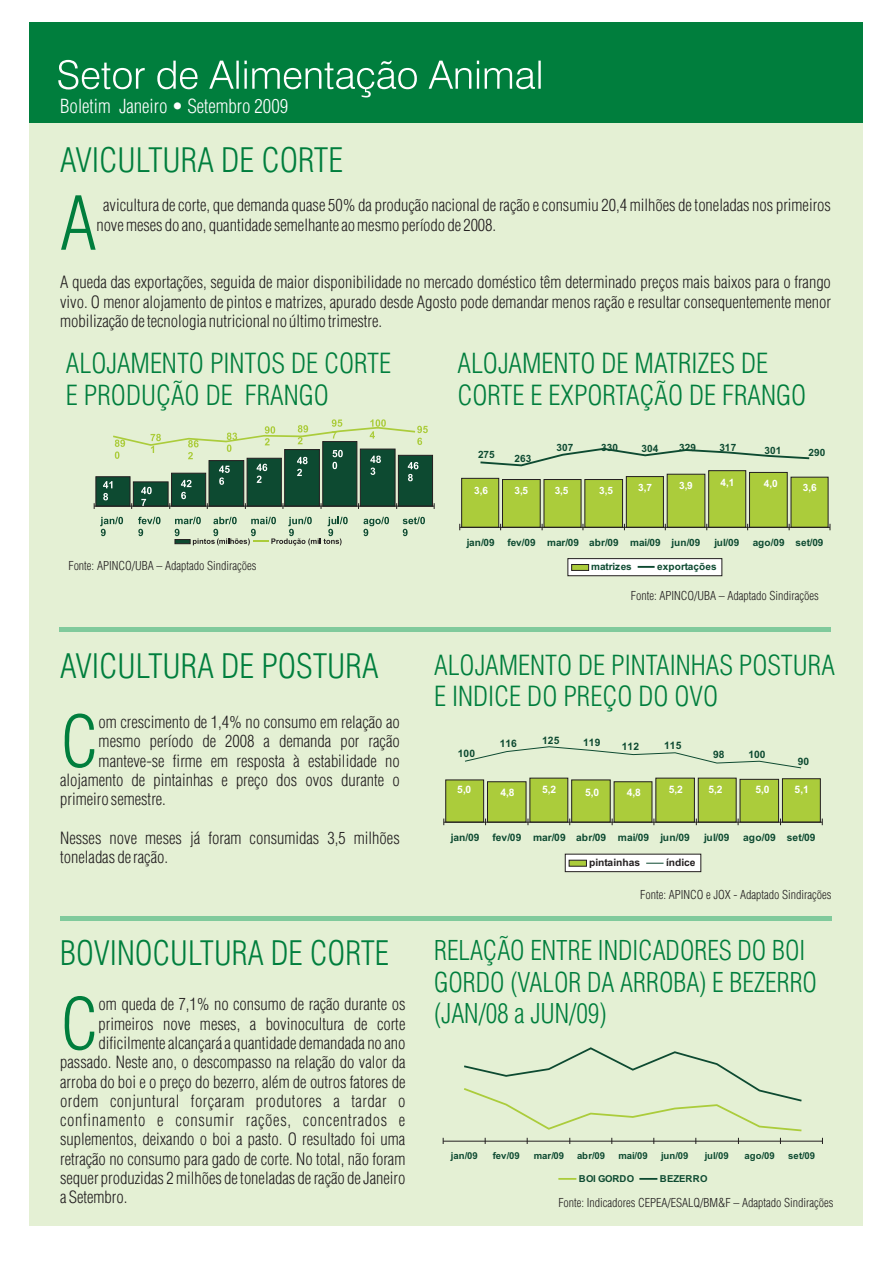
<style>
.page{position:relative;width:893px;height:1263px;background:#fff}
.page>*{position:absolute;margin:0;border:0;box-sizing:border-box;transform-origin:0 0}
.t1{font:72.3px "Switzerland Cond Light";color:#007e3d}
.t2{font:69px "Switzerland Cond Light";color:#007e3d}
.t3{font:32.85px "Switzerland Cond Light";color:#007e3d}
.t4{font:27px/31.5px "Switzerland Cond Light";color:#007e3d}
.t5{font:26.7px/31.2px "Switzerland Cond Light";color:#007e3d}
.t6{font:18.9px "Switzerland Cond Light";color:#fff}
.t7{font:16.5px/19.2px "Switzerland Cond Light";color:#231f20}
.t8{font:16.5px "Switzerland Cond Light";letter-spacing:.025em;color:#231f20}
.t9{font:16.5px "Switzerland Cond Light";letter-spacing:.04em;color:#231f20}
.t10{font:12px "Switzerland Cond Light";color:#231f20}
.t11{font:700 10.2px "Arial";color:#0d4a31}
.t12{font:700 10.2px "Arial";color:#fff}
.t13{font:700 10.2px "Arial";color:#231f20}
.t14{font:700 10.05px "Arial";color:#0d4a31}
.t15{font:700 10.05px "Arial";color:#fff}
.t16{font:700 9.6px "Arial";color:#0d4a31}
.t17{font:700 9.6px "Arial";letter-spacing:.025em;color:#0d4a31}
</style>
<div class="page">
<div style="left:30px;top:122px;width:833px;height:1104px;background:#e4f0d4"></div>
<div style="left:30px;top:22px;width:833px;height:100px;background:#007e3d"></div>
<svg style="left:58px;top:60px;width:483px;height:37px"></svg>
<hr style="left:60px;top:916px;width:772px;height:4px;background:#80ca9c">
<hr style="left:59px;top:627px;width:772px;height:4px;background:#80ca9c">
<svg style="left:459px;top:447px;width:372px;height:83px"></svg>
<svg style="left:568px;top:558px;width:154px;height:18px;background:#dee0db"></svg>
<svg style="left:444px;top:777px;width:379px;height:48px;background:#a6c14e"></svg>
<svg style="left:465px;top:746px;width:337px;height:23px"></svg>
<svg style="left:565px;top:854px;width:136px;height:18px;background:#e1e2dd"></svg>
<hr style="left:443px;top:1141px;width:379px;height:1px;background:#231f20">
<svg style="left:464px;top:1047px;width:338px;height:85px"></svg>
<svg style="left:558px;top:1178px;width:18px;height:2px"></svg>
<svg style="left:639px;top:1178px;width:18px;height:2px"></svg>
<svg style="left:94px;top:419px;width:341px;height:90px"></svg>
<svg style="left:100px;top:517px;width:23px;height:19px"></svg>
<svg style="left:138px;top:517px;width:23px;height:19px"></svg>
<svg style="left:363px;top:517px;width:26px;height:19px"></svg>
<svg style="left:403px;top:517px;width:22px;height:19px"></svg>
<svg style="left:174px;top:517px;width:174px;height:28px"></svg>
<p class="t6" style="left:60px;top:95px;width:229px">Boletim Janeiro · Setembro 2009</p>
<h3 class="t3" style="left:60px;top:141px;width:284px">AVICULTURA DE CORTE</h3>
<h1 class="t1" style="left:60px;top:180px;width:38px">A</h1>
<p class="t7" style="left:96px;top:198px;width:736px;text-indent:7px">avicultura de corte, que demanda quase 50% da produção nacional de ração e consumiu 20,4 milhões de toneladas nos primeiros nove meses do ano, quantidade semelhante ao mesmo período de 2008.</p>
<p class="t7" style="left:60px;top:275px;width:772px;text-align:justify">A queda das exportações, seguida de maior disponibilidade no mercado doméstico têm determinado preços mais baixos para o frango vivo. O menor alojamento de pintos e matrizes, apurado desde Agosto pode demandar menos ração e resultar consequentemente menor mobilização de tecnologia nutricional no último trimestre.</p>
<h3 class="t4" style="left:66px;top:351px;width:327px">ALOJAMENTO PINTOS DE CORTE<br>E PRODUÇÃO DE FRANGO</h3>
<h3 class="t4" style="left:457px;top:351px;width:350px">ALOJAMENTO DE MATRIZES DE<br>CORTE E EXPORTAÇÃO DE FRANGO</h3>
<p class="t14" style="left:478px;top:450px;width:18px">275</p>
<p class="t14" style="left:514px;top:454px;width:18px">263</p>
<p class="t14" style="left:557px;top:444px;width:18px">307</p>
<p class="t14" style="left:601px;top:443px;width:18px">330</p>
<p class="t14" style="left:641px;top:445px;width:18px">304</p>
<p class="t14" style="left:679px;top:443px;width:18px">329</p>
<p class="t14" style="left:719px;top:443px;width:18px">317</p>
<p class="t14" style="left:765px;top:446px;width:18px">301</p>
<p class="t14" style="left:809px;top:449px;width:18px">290</p>
<p class="t10" style="left:68px;top:559px;width:189px">Fonte: APINCO/UBA – Adaptado Sindirações</p>
<h3 class="t3" style="left:60px;top:646px;width:320px">AVICULTURA DE POSTURA</h3>
<h2 class="t2" style="left:60px;top:700px;width:40px">C</h2>
<p class="t7" style="left:99px;top:715px;width:303px">om crescimento de 1,4% no consumo em relação ao</p>
<p class="t7" style="left:99px;top:734px;width:303px">mesmo período de 2008 a demanda por ração</p>
<p class="t7" style="left:99px;top:753px;width:303px">manteve-se firme em resposta à estabilidade no</p>
<p class="t7" style="left:60px;top:772px;width:341px">alojamento de pintainhas e preço dos ovos durante o</p>
<p class="t7" style="left:60px;top:792px;width:107px">primeiro semestre.</p>
<p class="t7" style="left:60px;top:830px;width:341px">Nesses nove meses já foram consumidas 3,5 milhões toneladas de ração.</p>
<h3 class="t3" style="left:60px;top:934px;width:330px">BOVINOCULTURA DE CORTE</h3>
<h2 class="t2" style="left:60px;top:983px;width:40px">C</h2>
<p class="t7" style="left:99px;top:997px;width:308px">om queda de 7,1% no consumo de ração durante os</p>
<p class="t7" style="left:99px;top:1016px;width:308px">primeiros nove meses, a bovinocultura de corte</p>
<p class="t7" style="left:99px;top:1035px;width:308px">dificilmente alcançará a quantidade demandada no ano</p>
<p class="t7" style="left:60px;top:1055px;width:347px">passado. Neste ano, o descompasso na relação do valor da</p>
<p class="t7" style="left:60px;top:1074px;width:347px">arroba do boi e o preço do bezerro, além de outros fatores de</p>
<p class="t8" style="left:60px;top:1091px;width:347px">ordem conjuntural forçaram produtores a tardar o</p>
<p class="t9" style="left:60px;top:1110px;width:347px">confinamento e consumir rações, concentrados e</p>
<p class="t7" style="left:60px;top:1132px;width:347px">suplementos, deixando o boi a pasto. O resultado foi uma</p>
<p class="t7" style="left:60px;top:1151px;width:347px">retração no consumo para gado de corte. No total, não foram</p>
<p class="t7" style="left:60px;top:1170px;width:347px">sequer produzidas 2 milhões de toneladas de ração de Janeiro</p>
<p class="t7" style="left:60px;top:1190px;width:69px">a Setembro.</p>
<p class="t15" style="left:474px;top:486px;width:15px">3,6</p>
<p class="t15" style="left:514px;top:487px;width:15px">3,5</p>
<p class="t15" style="left:555px;top:487px;width:15px">3,5</p>
<p class="t15" style="left:599px;top:487px;width:15px">3,5</p>
<p class="t15" style="left:638px;top:483px;width:15px">3,7</p>
<p class="t15" style="left:679px;top:482px;width:15px">3,9</p>
<p class="t15" style="left:721px;top:479px;width:15px">4,1</p>
<p class="t15" style="left:764px;top:480px;width:15px">4,0</p>
<p class="t15" style="left:803px;top:484px;width:15px">3,6</p>
<p class="t14" style="left:467px;top:538px;width:30px">jan/09</p>
<p class="t14" style="left:507px;top:538px;width:194px">fev/09 mar/09 abr/09 mai/09 jun/09</p>
<p class="t14" style="left:714px;top:538px;width:26px">jul/09</p>
<p class="t14" style="left:753px;top:538px;width:72px">ago/09 set/09</p>
<p class="t14" style="left:591px;top:562px;width:42px">matrizes</p>
<p class="t14" style="left:657px;top:562px;width:61px">exportações</p>
<p class="t10" style="left:631px;top:589px;width:189px">Fonte: APINCO/UBA – Adaptado Sindirações</p>
<h3 class="t4" style="left:434px;top:653px;width:402px">ALOJAMENTO DE PINTAINHAS POSTURA<br>E INDICE DO PREÇO DO OVO</h3>
<p class="t11" style="left:458px;top:749px;width:19px">100</p>
<p class="t11" style="left:500px;top:739px;width:19px">116</p>
<p class="t11" style="left:542px;top:736px;width:19px">125</p>
<p class="t11" style="left:583px;top:739px;width:19px">119</p>
<p class="t11" style="left:622px;top:743px;width:19px">112</p>
<p class="t11" style="left:664px;top:741px;width:19px">115</p>
<p class="t11" style="left:713px;top:751px;width:13px">98</p>
<p class="t11" style="left:748px;top:751px;width:19px">100</p>
<p class="t11" style="left:798px;top:757px;width:13px">90</p>
<p class="t12" style="left:457px;top:785px;width:16px">5,0</p>
<p class="t12" style="left:500px;top:788px;width:16px">4,8</p>
<p class="t12" style="left:542px;top:785px;width:16px">5,2</p>
<p class="t12" style="left:585px;top:788px;width:16px">5,0</p>
<p class="t12" style="left:627px;top:789px;width:16px">4,8</p>
<p class="t12" style="left:669px;top:785px;width:16px">5,2</p>
<p class="t12" style="left:708px;top:785px;width:16px">5,2</p>
<p class="t12" style="left:755px;top:786px;width:16px">5,0</p>
<p class="t12" style="left:795px;top:785px;width:16px">5,1</p>
<p class="t11" style="left:451px;top:833px;width:30px">jan/09</p>
<p class="t11" style="left:493px;top:833px;width:199px">fev/09 mar/09 abr/09 mai/09 jun/09</p>
<p class="t11" style="left:704px;top:833px;width:27px">jul/09</p>
<p class="t11" style="left:743px;top:833px;width:74px">ago/09 set/09</p>
<p class="t13" style="left:589px;top:858px;width:53px">pintainhas</p>
<p class="t13" style="left:666px;top:858px;width:31px">índice</p>
<p class="t10" style="left:640px;top:887px;width:193px">Fonte: APINCO e JOX - Adaptado Sindirações</p>
<h3 class="t5" style="left:434px;top:939px;width:384px">RELAÇÃO ENTRE INDICADORES DO BOI<br>GORDO (VALOR DA ARROBA) E BEZERRO (JAN/08 a JUN/09)</h3>
<p class="t16" style="left:451px;top:1151px;width:28px">jan/09</p>
<p class="t16" style="left:493px;top:1151px;width:28px">fev/09</p>
<p class="t16" style="left:534px;top:1151px;width:32px">mar/09</p>
<p class="t16" style="left:577px;top:1151px;width:30px">abr/09</p>
<p class="t16" style="left:618px;top:1151px;width:31px">mai/09</p>
<p class="t16" style="left:661px;top:1151px;width:29px">jun/09</p>
<p class="t16" style="left:705px;top:1151px;width:25px">jul/09</p>
<p class="t16" style="left:744px;top:1151px;width:32px">ago/09</p>
<p class="t16" style="left:788px;top:1151px;width:28px">set/09</p>
<p class="t16" style="left:579px;top:1175px;width:57px">BOI GORDO</p>
<p class="t17" style="left:660px;top:1175px;width:49px">BEZERRO</p>
<p class="t10" style="left:558px;top:1195px;width:277px">Fonte: Indicadores CEPEA/ESALQ/BM&amp;F – Adaptado Sindirações</p>
</div>
